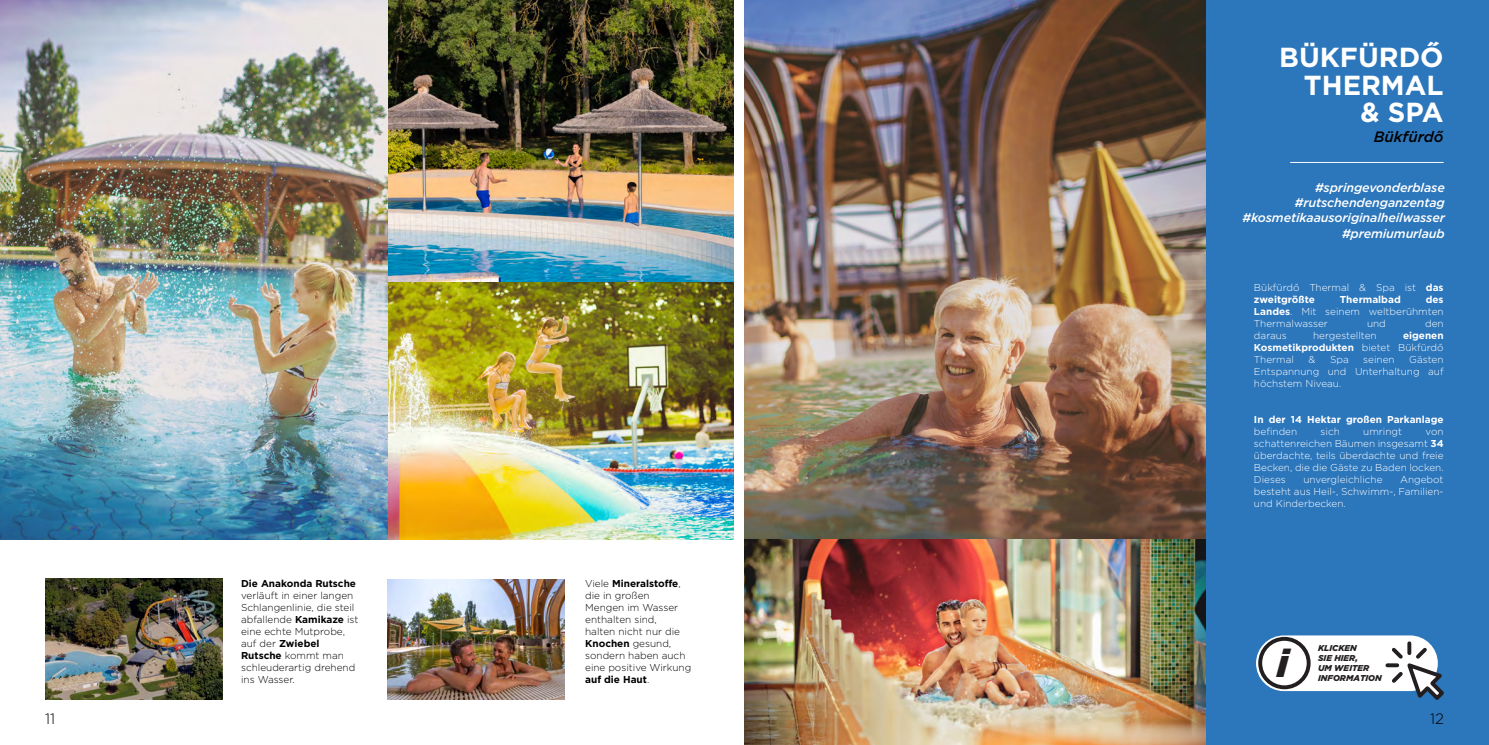
<style>
.page{position:relative;width:1489px;height:745px;background:#fff}
.page>*{position:absolute;margin:0;border:0;box-sizing:border-box;transform-origin:0 0}
.t1{font:italic 900 38.88px "Gotham";color:#231f20}
.t2{font:700 27.5px/27.5px "Gotham";color:#fff;text-align:right}
.t3{font:italic 500 15px "Gotham";color:#000}
.t4{font:300 15px "Gotham";color:#000}
.t5{font:italic 500 12.5px/15px "Gotham";letter-spacing:-.01em;color:#fff;text-align:right}
.t6{font:300 10px/12px "Gotham";color:#fff;text-align:justify}
.t7{font:300 10px/12px "Gotham";color:#000}
.t8{font:700 10px/12px "Gotham";color:#fff;text-align:justify}
.t9{font:700 10px "Gotham";color:#000}
.t10{font:italic 900 8.5px/10.2px "Gotham";color:#231f20}
.s1{font-weight:700}
.s2{font-weight:300}
</style>
<div class="page">
<img style="left:388px;top:0;width:345px;height:282px">
<img style="left:387px;top:282px;width:346px;height:257px">
<img style="left:0;top:0;width:387px;height:539px">
<img style="left:387px;top:579px;width:178px;height:120px">
<img style="left:45px;top:578px;width:177px;height:121px">
<div style="left:1205px;top:0;width:283px;height:744px;background:#2c76bb"></div>
<hr style="left:1289px;top:162px;width:154px;height:1px;background:#fff">
<img style="left:744px;top:0;width:461px;height:744px">
<div style="left:1255px;top:635px;width:182px;height:55px;background:#fff;border-radius:28px"></div>
<div style="left:1258px;top:636px;width:52px;height:52px;border:4px solid #231f20;border-radius:50%"></div>
<svg style="left:1387px;top:643px;width:56px;height:56px"></svg>
<h2 class="t2" style="left:1279px;top:43px;width:166px">BÜKFÜRDŐ<br>THERMAL &amp; SPA</h2>
<h3 class="t3" style="left:1373px;top:127px;width:71px">Bükfürdő</h3>
<p class="t5" style="left:1242px;top:180px;width:204px">#springevonderblase #rutschendenganzentag #kosmetikaausoriginalheilwasser #premiumurlaub</p>
<p class="t6" style="left:1253px;top:281px;width:191px">Bükfürdő Thermal &amp; Spa ist <span class="s1">das zweitgrößte</span></p>
<p class="t6" style="left:1253px;top:293px;width:191px;text-indent:172px"><span class="s1">des Landes</span>. Mit seinem weltberühmten Thermalwasser</p>
<p class="t8" style="left:1339px;top:293px;width:62px">Thermalbad</p>
<p class="t6" style="left:1366px;top:317px;width:20px">und</p>
<p class="t6" style="left:1424px;top:317px;width:20px">den</p>
<p class="t9" style="left:241px;top:576px;width:116px">Die Anakonda Rutsche</p>
<p class="t7" style="left:241px;top:589px;width:119px">verläuft in einer langen<br>Schlangenlinie, die steil abfallende <span class="s1">Kamikaze</span> ist eine echte Mutprobe, auf der <span class="s1">Zwiebel<br>Rutsche</span> kommt man schleuderartig drehend ins Wasser.</p>
<p class="t7" style="left:585px;top:576px;width:108px">Viele <span class="s1">Mineralstoffe</span>, die in großen<br>Mengen im Wasser enthalten sind,<br>halten nicht nur die<br><span class="s1">Knochen</span> gesund, sondern haben auch eine positive Wirkung <span class="s1">auf die Haut</span>.</p>
<p class="t8" style="left:1253px;top:329px;width:191px;text-indent:149px">eigenen Kosmetikprodukten <span class="s2">bietet Bükfürdő Thermal</span></p>
<p class="t6" style="left:1253px;top:329px;width:34px">daraus</p>
<p class="t6" style="left:1312px;top:329px;width:65px">hergestellten</p>
<p class="t6" style="left:1253px;top:353px;width:191px;text-indent:155px">Gästen Entspannung und Unterhaltung auf höchstem Niveau.</p>
<p class="t8" style="left:1253px;top:413px;width:191px">In der 14 Hektar großen Parkanlage</p>
<p class="t6" style="left:1253px;top:425px;width:45px">befinden</p>
<p class="t6" style="left:1320px;top:425px;width:21px">sich</p>
<p class="t6" style="left:1363px;top:425px;width:40px">umringt</p>
<p class="t6" style="left:1308px;top:353px;width:8px">&amp;</p>
<p class="t6" style="left:1329px;top:353px;width:20px">Spa</p>
<p class="t6" style="left:1363px;top:353px;width:33px">seinen</p>
<p class="t6" style="left:1253px;top:425px;width:191px;text-indent:171px">von schattenreichen Bäumen insgesamt <span class="s1">34 </span>überdachte, teils überdachte und freie Becken, die die Gäste zu Baden locken.<br>Dieses</p>
<p class="t6" style="left:1253px;top:473px;width:191px;text-indent:146px">Angebot besteht aus Heil-, Schwimm-, Familien&shy;und Kinderbecken.</p>
<p class="t6" style="left:1303px;top:473px;width:81px">unvergleichliche</p>
<h1 class="t1" style="left:1276px;top:636px;width:13px">i</h1>
<p class="t10" style="left:1317px;top:642px;width:65px">KLICKEN<br>SIE HIER,<br>UM WEITER<br>INFORMATION</p>
<h3 class="t4" style="left:45px;top:709px;width:12px">11</h3>
<h3 class="t4" style="left:1429px;top:709px;width:15px">12</h3>
</div>
